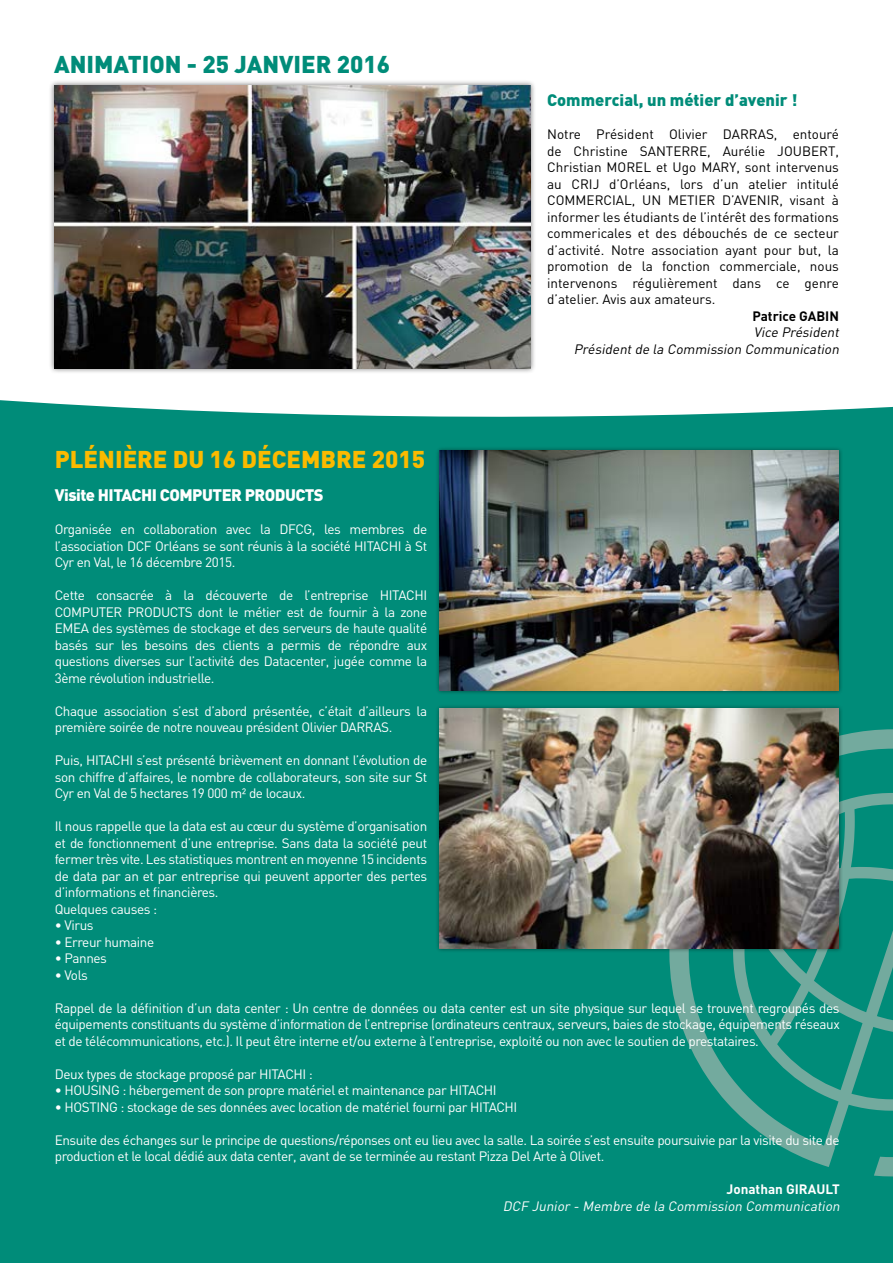
<style>
.page{position:relative;width:893px;height:1263px;background:#fff}
.page>*{position:absolute;margin:0;border:0;box-sizing:border-box;transform-origin:0 0}
.t1{font:900 24px "DIN";color:#fbba00}
.t2{font:900 24px "DIN";color:#008c79}
.t3{font:900 16.5px "DIN";letter-spacing:-.03em;color:#fff}
.t4{font:900 16.5px "DIN";color:#008c79}
.t5{font:13.5px/16.5px "DIN";letter-spacing:-.03em;color:#fff;text-align:justify}
.t6{font:13.5px/16.5px "DIN";color:#000;text-align:justify}
.t7{font:italic 13.5px/16.5px "DIN";color:#000;text-align:right}
.t8{font:italic 13.5px "DIN";color:#fff}
.t9{font:700 13.5px "DIN";color:#fff}
.t10{font:700 13.5px "DIN";color:#000}
</style>
<div class="page">
<div style="left:0;top:271px;width:893px;height:992px;background:#008c79"></div>
<svg style="left:669px;top:729px;width:224px;height:389px"></svg>
<svg style="left:742px;top:739px;width:151px;height:437px"></svg>
<svg style="left:732px;top:791px;width:161px;height:321px"></svg>
<div style="left:0;top:271px;width:893px;height:146px;background:#fff"></div>
<div style="left:48px;top:79px;width:488px;height:295px;background:#000;opacity:.5"></div>
<img style="left:54px;top:85px;width:476px;height:283px">
<div style="left:435px;top:446px;width:408px;height:249px;background:#000;opacity:.5"></div>
<img style="left:440px;top:451px;width:399px;height:240px">
<div style="left:435px;top:704px;width:408px;height:249px;background:#000;opacity:.5"></div>
<img style="left:440px;top:708px;width:399px;height:241px">
<h1 class="t2" style="left:54px;top:49px;width:338px">ANIMATION - 25 JANVIER 2016</h1>
<p class="t4" style="left:547px;top:90px;width:252px">Commercial, un métier d’avenir !</p>
<p class="t6" style="left:547px;top:126px;width:293px">Notre Président Olivier DARRAS, entouré de Christine SANTERRE, Aurélie JOUBERT, Christian MOREL et Ugo MARY, sont intervenus au CRIJ d’Orléans, lors d’un atelier intitulé COMMERCIAL, UN METIER D’AVENIR, visant à informer les étudiants de l’intérêt des formations commericales et des débouchés de ce secteur d’activité. Notre association ayant pour but, la promotion de la fonction commerciale, nous intervenons régulièrement dans ce genre d’atelier. Avis aux amateurs.</p>
<p class="t10" style="left:752px;top:307px;width:88px">Patrice GABIN</p>
<p class="t7" style="left:574px;top:324px;width:270px">Vice Président<br>Présidentde la Commission Communication</p>
<h1 class="t1" style="left:55px;top:444px;width:372px">PLÉNIÈRE DU 16 DÉCEMBRE 2015</h1>
<p class="t3" style="left:55px;top:484px;width:270px">Visite HITACHI COMPUTER PRODUCTS</p>
<p class="t5" style="left:55px;top:521px;width:374px">Organisée en collaboration avec la DFCG, les membres de l’association DCF Orléans se sont réunis à la société HITACHI à St Cyr en Val, le 16 décembre 2015.</p>
<p class="t5" style="left:55px;top:586px;width:374px">Cette consacrée à la découverte de l’entreprise HITACHI COMPUTER PRODUCTS dont le métier est de fournir à la zone EMEA des systèmes de stockage et des serveurs de haute qualité basés sur les besoins des clients a permis de répondre aux questions diverses sur l’activité des Datacenter, jugée comme la 3ème révolution industrielle.</p>
<p class="t5" style="left:55px;top:702px;width:374px">Chaque association s’est d’abord présentée, c’était d’ailleurs la première soirée de notre nouveau président Olivier DARRAS.</p>
<p class="t5" style="left:55px;top:751px;width:374px">Puis, HITACHI s’est présenté brièvement en donnant l’évolution de son chiffre d’affaires, le nombre de collaborateurs, son site sur St Cyr en Val de 5 hectares 19 000 m² de locaux.</p>
<p class="t5" style="left:55px;top:817px;width:374px;text-align:left">Il nous rappelle que la data est au cœur du système d’organisation et de fonctionnement d’une entreprise. Sans data la société peut fermer très vite. Les statistiques montrent en moyenne 15 incidents de data par an et par entreprise qui peuvent apporter des pertes d’informations et financières.<br>Quelques causes :</p>
<p class="t5" style="left:55px;top:916px;width:40px">• Virus</p>
<p class="t5" style="left:55px;top:933px;width:101px">• Erreur humaine</p>
<p class="t5" style="left:55px;top:949px;width:54px">• Pannes</p>
<p class="t5" style="left:55px;top:966px;width:35px">• Vols</p>
<p class="t5" style="left:55px;top:999px;width:786px">Rappel de la définition d’un data center : Un centre de données ou data center est un site physique sur lequel se trouvent regroupés des équipements constituants du système d’information de l’entreprise (ordinateurs centraux, serveurs, baies de stockage, équipements réseaux et de télécommunications, etc.). Il peut être interne et/ou externe à l’entreprise, exploité ou non avec le soutien de prestataires.</p>
<p class="t5" style="left:55px;top:1065px;width:260px">Deux types de stockage proposé par HITACHI :</p>
<p class="t5" style="left:55px;top:1081px;width:443px">• HOUSING : hébergement de son propre matériel et maintenance par HITACHI</p>
<p class="t5" style="left:55px;top:1098px;width:464px">• HOSTING : stockage de ses données avec location de matériel fourni par HITACHI</p>
<p class="t5" style="left:55px;top:1131px;width:786px">Ensuite des échanges sur le principe de questions/réponses ont eu lieu avec la salle. La soirée s’est ensuite poursuivie par la visite du site de production et le local dédié aux data center, avant de se terminée au restant Pizza Del Arte à Olivet.</p>
<p class="t9" style="left:726px;top:1180px;width:115px">Jonathan GIRAULT</p>
<p class="t8" style="left:503px;top:1197px;width:341px">DCF Junior - Membre de la Commission Communication</p>
</div>
